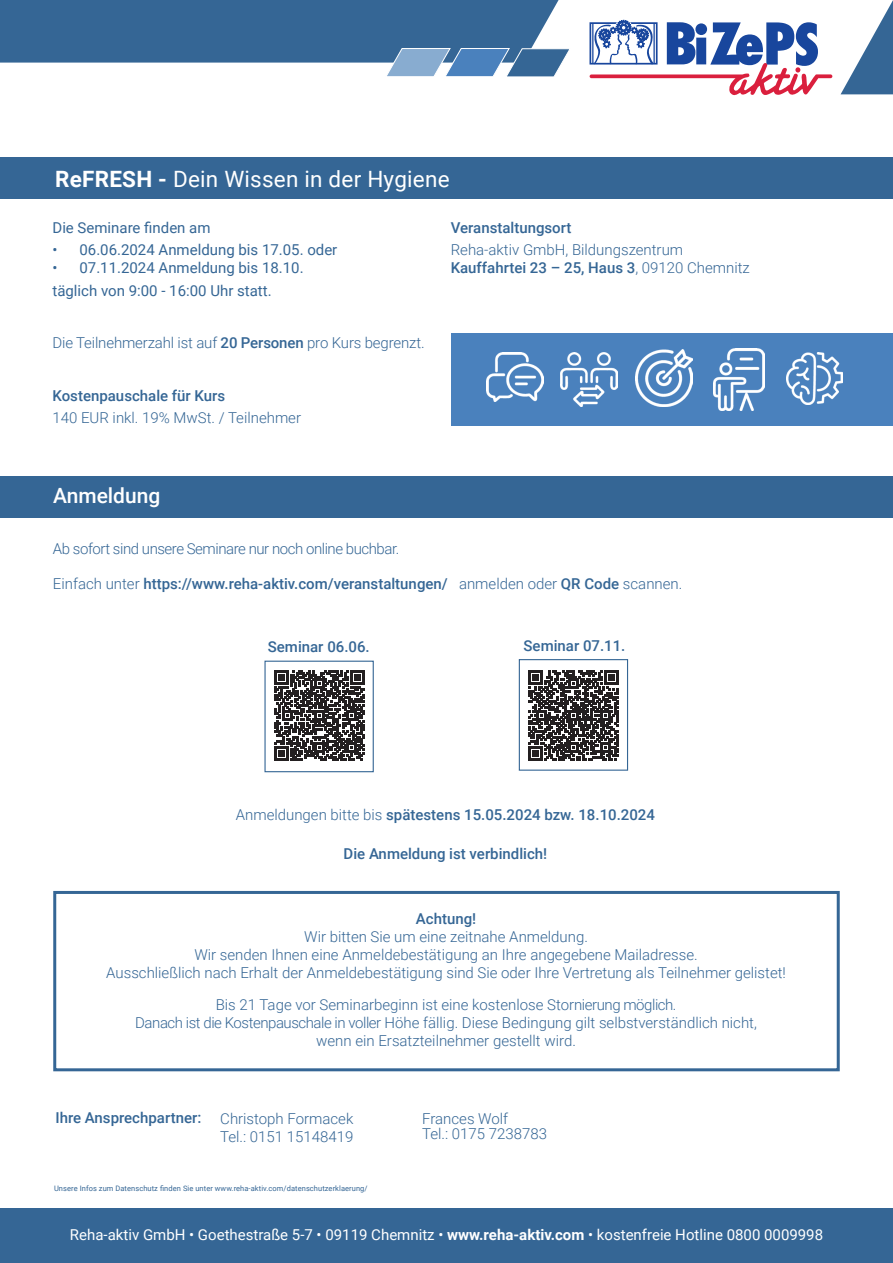
<style>
.page{position:relative;width:893px;height:1263px;background:#fff}
.page>*{position:absolute;margin:0;border:0;box-sizing:border-box;transform-origin:0 0}
.t1{font:800 condensed 55.95px "Futura";color:#18469d}
.t2{font:22.5px "Roboto";letter-spacing:.01em;color:#fff}
.t3{font:500 21px "Roboto";color:#fff}
.t4{font:300 15px/18px "Roboto";color:#356695}
.t5{font:500 15px "Roboto";color:#356695}
.t6{font:15px/22.5px "Roboto";color:#356695}
.t7{font:15px "Roboto";color:#fff}
.t8{font:300 15px "Roboto";letter-spacing:-.03em;color:#356695}
.t9{font:7.5px "Roboto";letter-spacing:.01em;color:#356695}
.s1{font-weight:700}
.s2{font-size:50.7px}
.s3{font-weight:500}
.s4{font-weight:300}
</style>
<div class="page">
<div style="left:0;top:1209px;width:893px;height:54px;background:#356695"></div>
<svg style="left:0;top:0;width:569px;height:77px"></svg>
<svg style="left:841px;top:0;width:52px;height:94px"></svg>
<svg style="left:589px;top:20px;width:243px;height:76px"></svg>
<div style="left:0;top:477px;width:893px;height:41px;background:#356695"></div>
<div style="left:452px;top:334px;width:441px;height:92px;background:#4a81bd"></div>
<img style="left:714px;top:349px;width:51px;height:61px">
<img style="left:636px;top:350px;width:56px;height:56px">
<img style="left:487px;top:352px;width:56px;height:50px">
<img style="left:561px;top:352px;width:56px;height:55px">
<img style="left:786px;top:353px;width:57px;height:51px">
<div style="left:53px;top:891px;width:787px;height:180px;border:3px solid #356695"></div>
<svg style="left:528px;top:670px;width:90px;height:90px;background:#434041"></svg>
<div style="left:519px;top:659px;width:109px;height:112px;border:1px solid #356695"></div>
<svg style="left:274px;top:671px;width:90px;height:90px"></svg>
<div style="left:264px;top:661px;width:110px;height:111px;border:1px solid #356695"></div>
<div style="left:0;top:158px;width:893px;height:41px;background:#356695"></div>
<h2 class="t2" style="left:55px;top:163px;width:396px"><span class="s1">ReFRESH -</span> Dein Wissen in der Hygiene</h2>
<h1 class="t1" style="left:663px;top:9px;width:158px">B<span class="s2">i</span>ZePS</h1>
<p class="t6" style="left:53px;top:216px;width:160px">Die Seminare finden am</p>
<p class="t6" style="left:53px;top:238px;width:286px">• 06.06.2024 Anmeldung bis 17.05. oder</p>
<p class="t6" style="left:53px;top:256px;width:253px">• 07.11.2024 Anmeldung bis 18.10. täglich von 9:00 - 16:00 Uhr statt.</p>
<p class="t4" style="left:53px;top:333px;width:374px">Die Teilnehmerzahl ist auf <span class="s3">20 Personen</span> pro Kurs begrenzt.</p>
<p class="t5" style="left:53px;top:385px;width:174px">Kostenpauschale für Kurs</p>
<p class="t4" style="left:53px;top:408px;width:250px">140 EUR inkl. 19% MwSt. / Teilnehmer</p>
<h3 class="t3" style="left:53px;top:481px;width:109px">Anmeldung</h3>
<p class="t5" style="left:451px;top:217px;width:122px">Veranstaltungsort</p>
<p class="t4" style="left:451px;top:240px;width:301px">Reha-aktiv GmbH, Bildungszentrum<br><span class="s3">Kauffahrtei 23 – 25, Haus 3</span>, 09120 Chemnitz</p>
<p class="t8" style="left:53px;top:538px;width:348px">Ab sofort sind unsere Seminare nur noch online buchbar.</p>
<p class="t5" style="left:53px;top:573px;width:631px"><span class="s4">Einfach unter</span> https://www.reha-aktiv.com/veranstaltungen/ <span class="s4">anmelden oder</span> QR Code <span class="s4">scannen.</span></p>
<p class="t5" style="left:268px;top:636px;width:103px">Seminar 06.06.</p>
<p class="t5" style="left:524px;top:635px;width:103px">Seminar 07.11.</p>
<p class="t5" style="left:236px;top:804px;width:421px"><span class="s4">Anmeldungen bitte bis</span> spätestens 15.05.2024 bzw. 18.10.2024</p>
<p class="t5" style="left:344px;top:843px;width:205px">Die Anmeldung ist verbindlich!</p>
<p class="t5" style="left:416px;top:909px;width:62px">Achtung!</p>
<p class="t4" style="left:106px;top:927px;width:681px;text-align:center">Wir bitten Sie um eine zeitnahe Anmeldung.<br>Wir senden Ihnen eine Anmeldebestätigung an Ihre angegebene Mailadresse.<br>Ausschließlich nach Erhalt der Anmeldebestätigung sind Sie oder Ihre Vertretung als Teilnehmer gelistet!</p>
<p class="t4" style="left:135px;top:995px;width:623px;text-align:center">Bis 21 Tage vor Seminarbeginn ist eine kostenlose Stornierung möglich.<br>Danach ist die Kostenpauschale in voller Höhe fällig. Diese Bedingung gilt selbstverständlich nicht, wenn ein Ersatzteilnehmer gestellt wird.</p>
<p class="t5" style="left:55px;top:1107px;width:147px">Ihre Ansprechpartner:</p>
<p class="t4" style="left:220px;top:1109px;width:135px">Christoph Formacek<br>Tel.: 0151 15148419</p>
<p class="t9" style="left:54px;top:1183px;width:315px">Unsere Infos zum Datenschutz finden Sie unter www.reha-aktiv.com/datenschutzerklaerung/</p>
<p class="t4" style="left:422px;top:1110px;width:126px;line-height:15px">Frances Wolf<br>Tel.: 0175 7238783</p>
<p class="t7" style="left:70px;top:1224px;width:755px">Reha-aktiv GmbH • Goethestraße 5-7 • 09119 Chemnitz • <span class="s1">www.reha-aktiv.com</span> • kostenfreie Hotline 0800 0009998</p>
</div>
